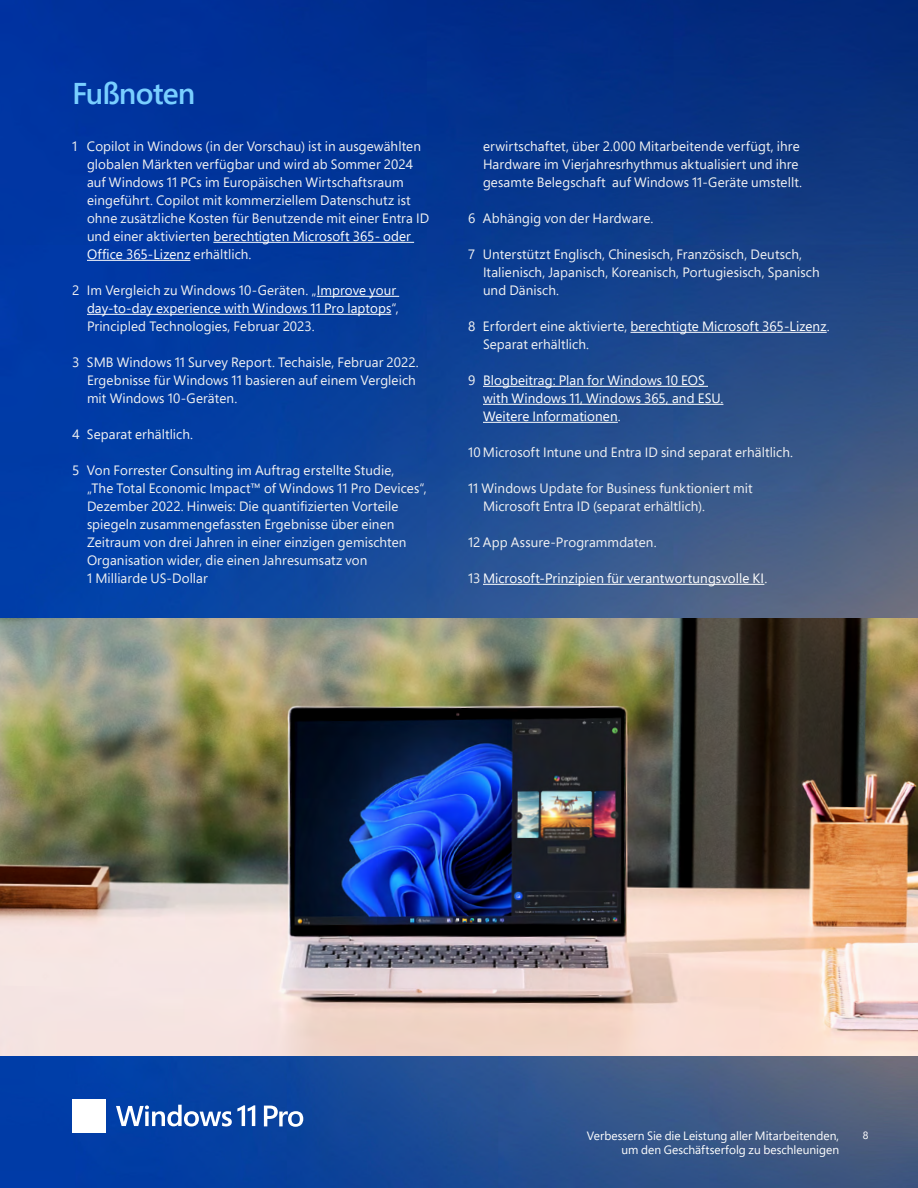
<style>
.page{position:relative;width:918px;height:1188px;background:#fff}
.page>*{position:absolute;margin:0;border:0;box-sizing:border-box;transform-origin:0 0}
.H3{font:600 30px "Segoe Pro";letter-spacing:-.03em;color:#79cfff}
.H4{font:13.5px/18px "Segoe Pro";letter-spacing:.005em;color:#f2f2f2}
.H4-2{font:13.5px/18px "Segoe Pro";letter-spacing:.005em;color:#fff}
.t1{font:12px "Segoe Pro";letter-spacing:.005em;color:#fff}
.t2{font:10.5px "Segoe Pro";color:#fff}
.s1{color:#fff}
.s2{color:#f2f2f2}
</style>
<div class="page">
<img style="left:0;top:0;width:918px;height:1188px">
<div style="left:72px;top:1099px;width:16px;height:16px;background:#fff"></div>
<div style="left:90px;top:1099px;width:16px;height:16px;background:#fff"></div>
<div style="left:72px;top:1117px;width:16px;height:16px;background:#fff"></div>
<div style="left:90px;top:1117px;width:16px;height:16px;background:#fff"></div>
<svg style="left:116px;top:1105px;width:139px;height:22px"></svg>
<svg style="left:264px;top:1106px;width:39px;height:21px"></svg>
<hr style="left:213px;top:242px;width:201px;height:1px;background:#fff">
<hr style="left:87px;top:260px;width:103px;height:1px;background:#fff">
<hr style="left:317px;top:296px;width:82px;height:1px;background:#fff">
<hr style="left:87px;top:314px;width:304px;height:1px;background:#fff">
<hr style="left:630px;top:332px;width:197px;height:1px;background:#fff">
<hr style="left:483px;top:386px;width:225px;height:1px;background:#fff">
<hr style="left:483px;top:404px;width:240px;height:1px;background:#fff">
<hr style="left:483px;top:422px;width:135px;height:1px;background:#fff">
<hr style="left:483px;top:584px;width:281px;height:1px;background:#fff">
<p class="H3" style="left:72px;top:72px;width:125px">Fußnoten</p>
<p class="H4" style="left:87px;top:137px;width:344px;text-indent:-15px">1 Copilot in Windows (in der Vorschau) ist in ausgewählten globalen Märkten verfügbar und wird ab Sommer 2024 auf Windows 11 PCs im Europäischen Wirtschaftsraum eingeführt. Copilot mit kommerziellem Datenschutz ist ohne zusätzliche Kosten für Benutzende mit einer Entra ID und einer aktivierten <span class="s1">berechtigten Microsoft 365- oder Office 365-Lizenz</span> erhältlich.</p>
<p class="H4" style="left:87px;top:281px;width:313px;text-indent:-15px">2 Im Vergleich zu Windows 10-Geräten. „<span class="s1">Improve your day-to-day experience with Windows 11 Pro laptops</span>“,<br>Principled Technologies, Februar 2023.</p>
<p class="H4" style="left:87px;top:353px;width:333px;text-indent:-15px">3 SMB Windows 11 Survey Report. Techaisle, Februar 2022.<br>Ergebnisse für Windows 11 basieren auf einem Vergleich mit Windows 10-Geräten.</p>
<p class="H4" style="left:72px;top:425px;width:123px">4 Separat erhältlich.</p>
<p class="H4" style="left:87px;top:461px;width:341px;text-indent:-15px">5 Von Forrester Consulting im Auftrag erstellte Studie,<br>„The Total Economic Impact™ of Windows 11 Pro Devices“, Dezember 2022. Hinweis: Die quantifizierten Vorteile spiegeln zusammengefassten Ergebnisse über einen Zeitraum von drei Jahren in einer einzigen gemischten Organisation wider, die einen Jahresumsatz von<br>1 Milliarde US-Dollar</p>
<p class="H4" style="left:483px;top:137px;width:321px">erwirtschaftet, über 2.000 Mitarbeitende verfügt, ihre<br>Hardware im Vierjahresrhythmus aktualisiert und ihre gesamte Belegschaft auf Windows 11-Geräte umstellt.</p>
<p class="H4" style="left:468px;top:209px;width:187px">6 Abhängig von der Hardware.</p>
<p class="H4" style="left:483px;top:245px;width:338px;text-indent:-15px">7 Unterstützt Englisch, Chinesisch, Französisch, Deutsch,<br>Italienisch, Japanisch, Koreanisch, Portugiesisch, Spanisch und Dänisch.</p>
<p class="H4" style="left:483px;top:317px;width:348px;text-indent:-15px">8 Erfordert eine aktivierte, <span class="s1">berechtigte Microsoft 365-Lizenz</span>.<br>Separat erhältlich.</p>
<p class="H4-2" style="left:483px;top:371px;width:242px;text-indent:-15px"><span class="s2">9</span> Blogbeitrag: Plan for Windows 10 EOS with Windows 11, Windows 365, and ESU.<br>Weitere Informationen<span class="s2">.</span></p>
<p class="H4" style="left:468px;top:443px;width:327px">10 Microsoft Intune und Entra ID sind separat erhältlich.</p>
<p class="H4" style="left:483px;top:479px;width:271px;text-indent:-15px">11 Windows Update for Business funktioniert mit<br>Microsoft Entra ID (separat erhältlich).</p>
<p class="H4" style="left:468px;top:533px;width:190px">12 App Assure-Programmdaten.</p>
<p class="H4-2" style="left:468px;top:569px;width:301px"><span class="s2">13</span> Microsoft-Prinzipien für verantwortungsvolle KI<span class="s2">.</span></p>
<p class="t1" style="left:587px;top:1128px;width:254px">Verbessern Sie die Leistung aller Mitarbeitenden,</p>
<p class="t2" style="left:863px;top:1128px;width:7px">8</p>
<p class="t1" style="left:622px;top:1141px;width:219px">um den Geschäftserfolg zu beschleunigen</p>
</div>
